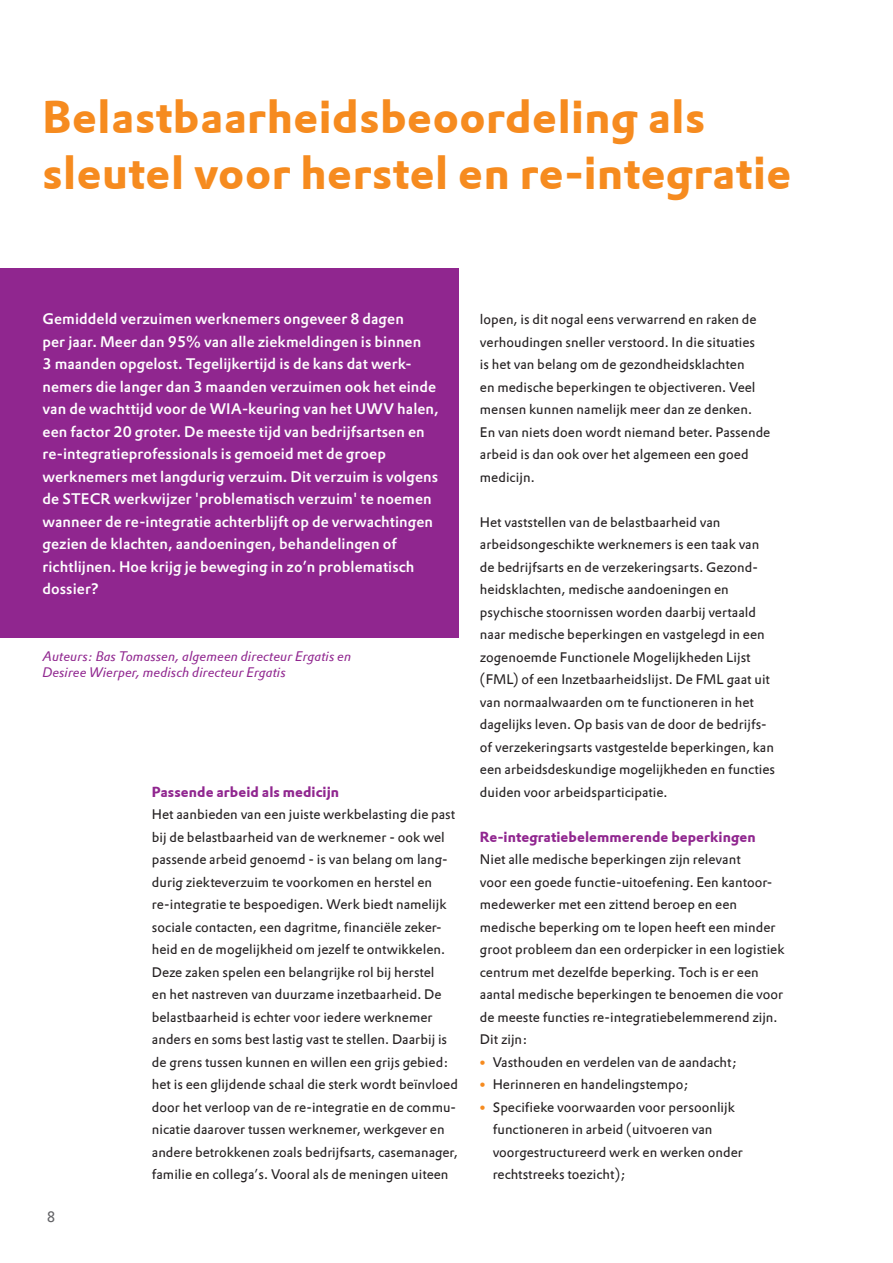
<style>
.page{position:relative;width:893px;height:1263px;background:#fff}
.page>*{position:absolute;margin:0;border:0;box-sizing:border-box;transform-origin:0 0}
.kop_28_regular{font:700 45px/56.2px "DTL Prokyon ST";letter-spacing:.01em;color:#f68b1f}
.intro{font:500 15px/22.5px "DTL Prokyon TOT";letter-spacing:.005em;color:#fff}
.t1{font:15px "DTL Prokyon ST";color:#636366}
.tussenkopje{font:700 14.25px "DTL Prokyon ST";letter-spacing:.005em;color:#90268f}
.plat{font:13.5px/22.5px "DTL Prokyon ST";letter-spacing:.005em;color:#231f20}
.plat_opsomming{font:13.5px/22.5px "DTL Prokyon ST";letter-spacing:.005em;color:#231f20}
.plat-2{font:italic 13.5px "DTL Prokyon ST";letter-spacing:.005em;color:#90268f}
.s1{font-family:"Myriad Pro";font-weight:700;font-size:16.5px;color:#f68b1f}
</style>
<div class="page">
<div style="left:0;top:268px;width:459px;height:370px;background:#90268f"></div>
<p class="kop_28_regular" style="left:43px;top:88px;width:751px">Belastbaarheidsbeoordeling als sleutel voor herstel en re-integratie</p>
<p class="intro" style="left:43px;top:307px;width:398px">Gemiddeld verzuimen werknemers ongeveer 8 dagen<br>per jaar. Meer dan 95% van alle ziekmeldingen is binnen<br>3 maanden opgelost. Tegelijkertijd is de kans dat werk&shy;nemers die langer dan 3 maanden verzuimen ook het einde van de wachttijd voor de WIA-keuring van het UWV halen, een factor 20 groter. De meeste tijd van bedrijfsartsen en re-integratieprofessionals is gemoeid met de groep werknemers met langdurig verzuim. Dit verzuim is volgens de STECR werkwijzer 'problematisch verzuim' te noemen wanneer de re-integratie achterblijft op de verwachtingen gezien de klachten, aandoeningen, behandelingen of richtlijnen. Hoe krijg je beweging in zo’n problematisch dossier?</p>
<p class="plat" style="left:480px;top:308px;width:292px">lopen, is dit nogal eens verwarrend en raken de verhoudingen sneller verstoord. In die situaties<br>is het van belang om de gezondheidsklachten<br>en medische beperkingen te objectiveren. Veel mensen kunnen namelijk meer dan ze denken.<br>En van niets doen wordt niemand beter. Passende arbeid is dan ook over het algemeen een goed medicijn.</p>
<p class="plat" style="left:480px;top:510px;width:297px">Het vaststellen van de belastbaarheid van arbeidsongeschikte werknemers is een taak van de bedrijfsarts en de verzekeringsarts. Gezond&shy;heidsklachten, medische aandoeningen en psychische stoornissen worden daarbij vertaald naar medische beperkingen en vastgelegd in een zogenoemde Functionele Mogelijkheden Lijst (FML) of een Inzetbaarheidslijst. De FML gaat uit van normaalwaarden om te functioneren in het dagelijks leven. Op basis van de door de bedrijfs&shy;of verzekeringsarts vastgestelde beperkingen, kan een arbeidsdeskundige mogelijkheden en functies duiden voor arbeidsparticipatie.</p>
<p class="tussenkopje" style="left:480px;top:827px;width:277px">Re-integratiebelemmerende beperkingen</p>
<p class="plat" style="left:480px;top:848px;width:306px">Niet alle medische beperkingen zijn relevant<br>voor een goede functie-uitoefening. Een kantoor&shy;medewerker met een zittend beroep en een medische beperking om te lopen heeft een minder groot probleem dan een orderpicker in een logistiek centrum met dezelfde beperking. Toch is er een aantal medische beperkingen te benoemen die voor de meeste functies re-integratiebelemmerend zijn.<br>Dit zijn:</p>
<p class="plat_opsomming" style="left:480px;top:1050px;width:259px"><span class="s1">•</span> Vasthouden en verdelen van de aandacht;</p>
<p class="plat_opsomming" style="left:480px;top:1073px;width:210px"><span class="s1">•</span> Herinneren en handelingstempo;</p>
<p class="plat_opsomming" style="left:493px;top:1095px;width:252px;text-indent:-13px"><span class="s1">•</span> Specifieke voorwaarden voor persoonlijk functioneren in arbeid (uitvoeren van voorgestructureerd werk en werken onder rechtstreeks toezicht);</p>
<p class="plat-2" style="left:43px;top:647px;width:310px">Auteurs: Bas Tomassen, algemeen directeur Ergatis en</p>
<p class="plat-2" style="left:43px;top:664px;width:245px">Desiree Wierper, medisch directeur Ergatis</p>
<p class="tussenkopje" style="left:152px;top:782px;width:189px">Passende arbeid als medicijn</p>
<p class="plat" style="left:152px;top:803px;width:305px">Het aanbieden van een juiste werkbelasting die past bij de belastbaarheid van de werknemer - ook wel passende arbeid genoemd - is van belang om lang-</p>
<p class="plat" style="left:152px;top:870px;width:308px">durig ziekteverzuim te voorkomen en herstel en re-integratie te bespoedigen. Werk biedt namelijk sociale contacten, een dagritme, financiële zeker&shy;heid en de mogelijkheid om jezelf te ontwikkelen.<br>Deze zaken spelen een belangrijke rol bij herstel<br>en het nastreven van duurzame inzetbaarheid. De belastbaarheid is echter voor iedere werknemer anders en soms best lastig vast te stellen. Daarbij is de grens tussen kunnen en willen een grijs gebied: het is een glijdende schaal die sterk wordt beïnvloed door het verloop van de re-integratie en de commu-</p>
<p class="plat" style="left:152px;top:1118px;width:308px">nicatie daarover tussen werknemer, werkgever en andere betrokkenen zoals bedrijfsarts, casemanager, familie en collega’s. Vooral als de meningen uiteen</p>
<p class="t1" style="left:47px;top:1207px;width:10px">8</p>
</div>
